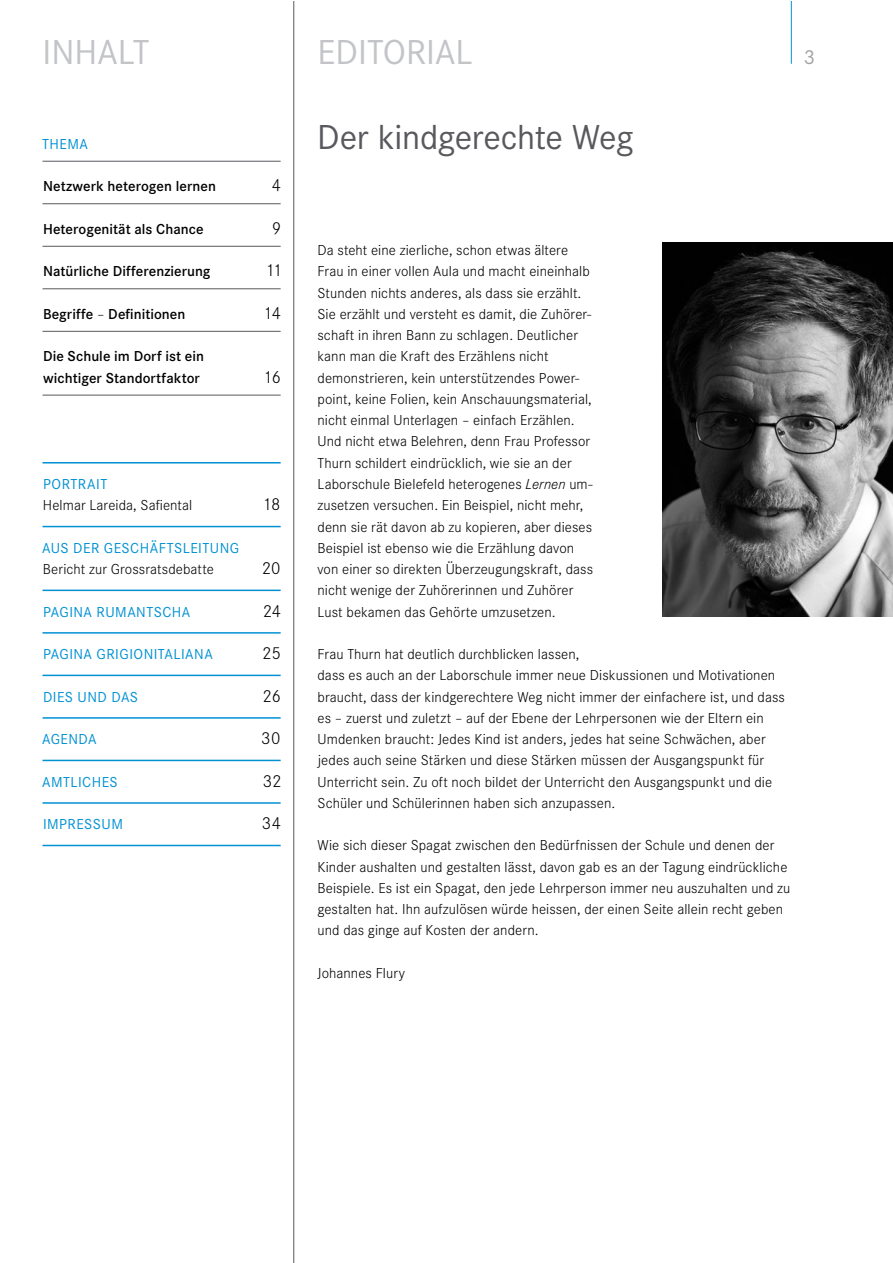
<style>
.page{position:relative;width:893px;height:1263px;background:#fff}
.page>*{position:absolute;margin:0;border:0;box-sizing:border-box;transform-origin:0 0}
.t1{font:36px "Corporate S";color:#c2c4c7}
.t2{font:36px "Corporate S";letter-spacing:-.01em;color:#59585d}
.t3{font:21px "Corporate S";color:#a1a2a5}
.t4{font:300 18px "Corporate S";letter-spacing:-.02em;color:#000}
.t5{font:300 15px/21.3px "Corporate S";letter-spacing:.005em;color:#000}
.t6{font:600 15px/21.3px "Corporate S";letter-spacing:.005em;color:#000}
.t7{font:15px "Corporate S";letter-spacing:.03em;color:#0091d3}
.s1{font-weight:300}
.s2{font-style:italic}
</style>
<div class="page">
<hr style="left:293px;top:1px;width:1px;height:1262px;background:#59585d">
<hr style="left:43px;top:161px;width:238px;height:1px;background:#59585d">
<hr style="left:43px;top:203px;width:238px;height:1px;background:#59585d">
<hr style="left:43px;top:246px;width:238px;height:1px;background:#59585d">
<hr style="left:43px;top:288px;width:238px;height:1px;background:#59585d">
<hr style="left:43px;top:331px;width:238px;height:1px;background:#59585d">
<hr style="left:43px;top:395px;width:238px;height:1px;background:#59585d">
<hr style="left:43px;top:462px;width:238px;height:1px;background:#0091d3">
<hr style="left:43px;top:526px;width:238px;height:1px;background:#0091d3">
<hr style="left:43px;top:590px;width:238px;height:1px;background:#0091d3">
<hr style="left:43px;top:632px;width:238px;height:2px;background:#0091d3">
<hr style="left:43px;top:675px;width:238px;height:1px;background:#0091d3">
<hr style="left:43px;top:717px;width:238px;height:2px;background:#0091d3">
<hr style="left:43px;top:760px;width:238px;height:1px;background:#0091d3">
<hr style="left:43px;top:802px;width:238px;height:2px;background:#0091d3">
<hr style="left:43px;top:845px;width:238px;height:1px;background:#0091d3">
<img style="left:663px;top:242px;width:229px;height:375px">
<hr style="left:791px;top:1px;width:1px;height:63px;background:#0091d3">
<h1 class="t1" style="left:43px;top:31px;width:107px">THEMA</h1>
<h1 class="t1" style="left:317px;top:31px;width:157px">EDITORIAL</h1>
<h1 class="t1" style="left:43px;top:31px;width:108px">INHALT</h1>
<h2 class="t3" style="left:804px;top:45px;width:13px">3</h2>
<p class="t7" style="left:42px;top:135px;width:47px">THEMA</p>
<p class="t6" style="left:43px;top:176px;width:174px">Netzwerk heterogen lernen</p>
<p class="t4" style="left:272px;top:175px;width:11px">4</p>
<p class="t6" style="left:43px;top:218px;width:162px">Heterogenität als Chance</p>
<p class="t4" style="left:272px;top:218px;width:11px">9</p>
<p class="t6" style="left:43px;top:261px;width:169px">Natürliche Differenzierung</p>
<p class="t4" style="left:266px;top:260px;width:18px">11</p>
<p class="t6" style="left:43px;top:303px;width:144px">Begriffe <span class="s1">–</span> Definitionen</p>
<p class="t4" style="left:264px;top:303px;width:19px">14</p>
<p class="t6" style="left:43px;top:346px;width:162px">Die Schule im Dorf ist ein wichtiger Standortfaktor</p>
<p class="t4" style="left:264px;top:367px;width:19px">16</p>
<p class="t7" style="left:43px;top:475px;width:66px">PORTRAIT</p>
<p class="t5" style="left:43px;top:495px;width:151px">Helmar Lareida, Safiental</p>
<p class="t4" style="left:263px;top:494px;width:19px">18</p>
<p class="t7" style="left:42px;top:539px;width:199px">AUS DER GESCHÄFTSLEITUNG</p>
<p class="t5" style="left:43px;top:559px;width:172px">Bericht zur Grossratsdebatte</p>
<p class="t4" style="left:262px;top:558px;width:20px">20</p>
<p class="t7" style="left:43px;top:603px;width:149px">PAGINA RUMANTSCHA</p>
<p class="t4" style="left:263px;top:600px;width:20px">24</p>
<p class="t7" style="left:43px;top:646px;width:171px">PAGINA GRIGIONITALIANA</p>
<p class="t4" style="left:262px;top:643px;width:20px">25</p>
<p class="t7" style="left:43px;top:688px;width:97px">DIES UND DAS</p>
<p class="t4" style="left:262px;top:686px;width:20px">26</p>
<p class="t7" style="left:42px;top:731px;width:56px">AGENDA</p>
<p class="t4" style="left:261px;top:728px;width:21px">30</p>
<p class="t7" style="left:42px;top:773px;width:77px">AMTLICHES</p>
<p class="t4" style="left:263px;top:771px;width:20px">32</p>
<p class="t7" style="left:43px;top:816px;width:81px">IMPRESSUM</p>
<p class="t4" style="left:262px;top:813px;width:21px">34</p>
<h1 class="t2" style="left:317px;top:116px;width:318px">Der kindgerechte Weg</h1>
<p class="t5" style="left:317px;top:240px;width:277px">Da steht eine zierliche, schon etwas ältere Frau in einer vollen Aula und macht eineinhalb Stunden nichts anderes, als dass sie erzählt.<br>Sie erzählt und versteht es damit, die Zuhörer&shy;schaft in ihren Bann zu schlagen. Deutlicher kann man die Kraft des Erzählens nicht demonstrieren, kein unterstützendes Power&shy;point, keine Folien, kein Anschauungsmaterial, nicht einmal Unterlagen – einfach Erzählen.<br>Und nicht etwa Belehren, denn Frau Professor Thurn schildert eindrücklich, wie sie an der Laborschule Bielefeld heterogenes <span class="s2">Lernen</span> um&shy;zusetzen versuchen. Ein Beispiel, nicht mehr, denn sie rät davon ab zu kopieren, aber dieses Beispiel ist ebenso wie die Erzählung davon von einer so direkten Überzeugungskraft, dass nicht wenige der Zuhörerinnen und Zuhörer Lust bekamen das Gehörte umzusetzen.</p>
<p class="t5" style="left:317px;top:644px;width:469px">Frau Thurn hat deutlich durchblicken lassen,<br>dass es auch an der Laborschule immer neue Diskussionen und Motivationen braucht, dass der kindgerechtere Weg nicht immer der einfachere ist, und dass es – zuerst und zuletzt – auf der Ebene der Lehrpersonen wie der Eltern ein Umdenken braucht: Jedes Kind ist anders, jedes hat seine Schwächen, aber jedes auch seine Stärken und diese Stärken müssen der Ausgangspunkt für Unterricht sein. Zu oft noch bildet der Unterricht den Ausgangspunkt und die Schüler und Schülerinnen haben sich anzupassen.</p>
<p class="t5" style="left:317px;top:835px;width:474px">Wie sich dieser Spagat zwischen den Bedürfnissen der Schule und denen der Kinder aushalten und gestalten lässt, davon gab es an der Tagung eindrückliche Beispiele. Es ist ein Spagat, den jede Lehrperson immer neu auszuhalten und zu gestalten hat. Ihn aufzulösen würde heissen, der einen Seite allein recht geben und das ginge auf Kosten der andern.</p>
<p class="t5" style="left:317px;top:962px;width:89px">Johannes Flury</p>
</div>
